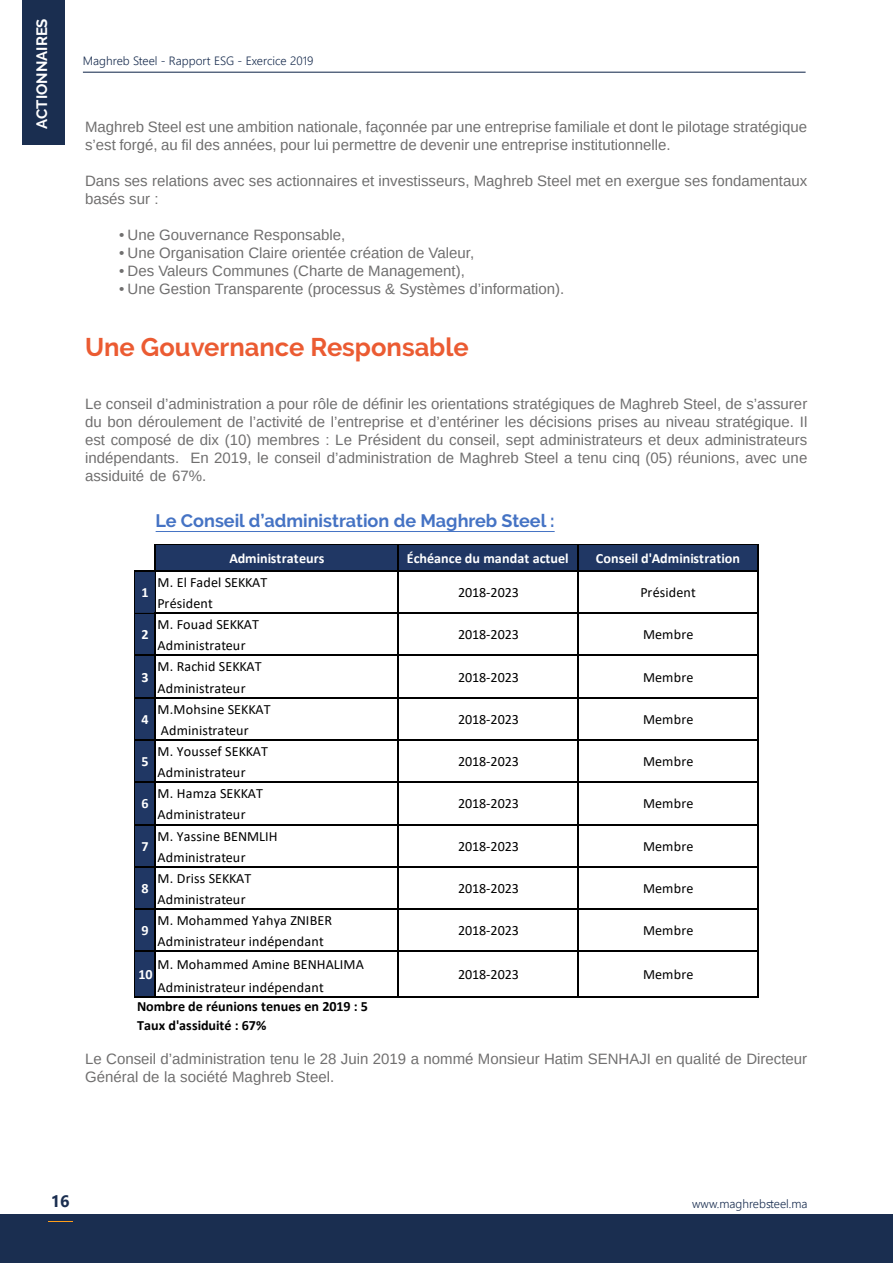
<style>
.page{position:relative;width:893px;height:1263px;background:#fff}
.page>*{position:absolute;margin:0;border:0;box-sizing:border-box;transform-origin:0 0}
.t1{font:700 25.5px "Raleway";color:#eb5b32}
.t2{font:700 18px "Raleway";color:#4573c4}
.t3{font:700 16.5px "Segoe UI";color:#1a2e50}
.t4{font:15px/18px "Arimo";color:#706f6f}
.t5{font:700 15px "Raleway";color:#fff}
.t6{font:14.1px/21.1px "Calibri";letter-spacing:.01em;color:#000}
.t7{font:14.1px "Calibri";letter-spacing:-.01em;color:#000}
.t8{font:700 14.1px "Calibri";letter-spacing:.005em;color:#fff}
.t9{font:700 14.1px/18.6px "Calibri";letter-spacing:.005em;color:#000}
.t10{font:300 12px "Segoe UI";color:#1a2e50}
</style>
<div class="page">
<hr style="left:83px;top:72px;width:723px;height:1px;background:#1a2e50">
<div style="left:0;top:1214px;width:893px;height:49px;background:#1a2e50"></div>
<svg style="left:48px;top:1221px;width:24px;height:1px"></svg>
<hr style="left:156px;top:531px;width:399px;height:1px;background:#4573c4">
<div style="left:22px;top:0;width:43px;height:145px;background:#1a2e50"></div>
<div style="left:155px;top:545px;width:603px;height:26px;background:#203764"></div>
<div style="left:135px;top:571px;width:21px;height:426px;background:#203764"></div>
<hr style="left:154px;top:544px;width:2px;height:27px;background:#000">
<svg style="left:136px;top:613px;width:18px;height:1px"></svg>
<hr style="left:155px;top:571px;width:1px;height:41px;background:#000">
<hr style="left:156px;top:612px;width:241px;height:2px;background:#000">
<hr style="left:398px;top:612px;width:179px;height:2px;background:#000">
<hr style="left:577px;top:545px;width:1px;height:67px;background:#000">
<hr style="left:135px;top:570px;width:1px;height:85px;background:#000">
<hr style="left:397px;top:545px;width:1px;height:110px;background:#000">
<hr style="left:577px;top:614px;width:1px;height:41px;background:#000">
<hr style="left:135px;top:656px;width:1px;height:41px;background:#000">
<hr style="left:397px;top:656px;width:1px;height:41px;background:#000">
<hr style="left:577px;top:656px;width:1px;height:41px;background:#000">
<hr style="left:135px;top:698px;width:1px;height:41px;background:#000">
<hr style="left:397px;top:698px;width:1px;height:41px;background:#000">
<hr style="left:577px;top:698px;width:1px;height:41px;background:#000">
<hr style="left:135px;top:740px;width:1px;height:41px;background:#000">
<hr style="left:397px;top:740px;width:1px;height:41px;background:#000">
<hr style="left:577px;top:740px;width:1px;height:41px;background:#000">
<hr style="left:135px;top:783px;width:1px;height:41px;background:#000">
<hr style="left:397px;top:783px;width:1px;height:41px;background:#000">
<hr style="left:577px;top:783px;width:1px;height:41px;background:#000">
<hr style="left:135px;top:825px;width:1px;height:41px;background:#000">
<hr style="left:397px;top:825px;width:1px;height:41px;background:#000">
<hr style="left:577px;top:825px;width:1px;height:41px;background:#000">
<hr style="left:135px;top:867px;width:1px;height:41px;background:#000">
<hr style="left:397px;top:867px;width:1px;height:41px;background:#000">
<hr style="left:577px;top:867px;width:1px;height:41px;background:#000">
<hr style="left:154px;top:612px;width:2px;height:339px;background:#000">
<hr style="left:154px;top:952px;width:2px;height:45px;background:#000">
<hr style="left:397px;top:910px;width:1px;height:87px;background:#000">
<hr style="left:577px;top:910px;width:1px;height:87px;background:#000">
<hr style="left:757px;top:545px;width:1px;height:452px;background:#000">
<hr style="left:135px;top:910px;width:1px;height:87px;background:#000">
<hr style="left:156px;top:544px;width:602px;height:1px;background:#000">
<hr style="left:135px;top:570px;width:623px;height:1px;background:#000">
<hr style="left:577px;top:612px;width:180px;height:2px;background:#000">
<hr style="left:135px;top:655px;width:622px;height:1px;background:#000">
<hr style="left:135px;top:697px;width:622px;height:1px;background:#000">
<hr style="left:135px;top:739px;width:622px;height:1px;background:#000">
<hr style="left:135px;top:781px;width:622px;height:2px;background:#000">
<hr style="left:135px;top:824px;width:622px;height:1px;background:#000">
<hr style="left:135px;top:866px;width:622px;height:1px;background:#000">
<hr style="left:135px;top:908px;width:622px;height:2px;background:#000">
<hr style="left:135px;top:951px;width:623px;height:1px;background:#000">
<hr style="left:135px;top:996px;width:623px;height:1px;background:#000">
<p class="t5" style="left:33px;top:129px;width:112px;rotate:-90deg">ACTIONNAIRES</p>
<p class="t10" style="left:83px;top:50px;width:232px">Maghreb Steel - Rapport ESG - Exercice 2019</p>
<p class="t4" style="left:85px;top:118px;width:724px">Maghreb Steel est une ambition nationale, façonnée par une entreprise familiale et dont le pilotage stratégique s’est forgé, au fil des années, pour lui permettre de devenir une entreprise institutionnelle.</p>
<p class="t4" style="left:85px;top:172px;width:724px">Dans ses relations avec ses actionnaires et investisseurs, Maghreb Steel met en exergue ses fondamentaux basés sur :</p>
<p class="t4" style="left:119px;top:226px;width:228px">• Une Gouvernance Responsable,</p>
<p class="t4" style="left:119px;top:244px;width:357px">• Une Organisation Claire orientée création de Valeur,</p>
<p class="t4" style="left:119px;top:262px;width:347px">• Des Valeurs Communes (Charte de Management),</p>
<p class="t4" style="left:119px;top:280px;width:447px">• Une Gestion Transparente (processus &amp; Systèmes d’information).</p>
<h1 class="t1" style="left:85px;top:333px;width:385px">Une Gouvernance Responsable</h1>
<p class="t4" style="left:85px;top:395px;width:724px;text-align:justify">Le conseil d’administration a pour rôle de définir les orientations stratégiques de Maghreb Steel, de s’assurer du bon déroulement de l’activité de l’entreprise et d’entériner les décisions prises au niveau stratégique. Il est composé de dix (10) membres : Le Président du conseil, sept administrateurs et deux administrateurs indépendants. En 2019, le conseil d’administration de Maghreb Steel a tenu cinq (05) réunions, avec une assiduité de 67%.</p>
<p class="t2" style="left:156px;top:511px;width:401px">Le Conseil d’administration de Maghreb Steel :</p>
<p class="t8" style="left:229px;top:548px;width:97px">Administrateurs</p>
<p class="t8" style="left:407px;top:548px;width:163px">Échéance du mandat actuel</p>
<p class="t8" style="left:596px;top:548px;width:146px">Conseil d'Administration</p>
<p class="t6" style="left:158px;top:571px;width:176px">M. El Fadel SEKKAT<br>Président<br>M. Fouad SEKKAT<br>Administrateur<br>M. Rachid SEKKAT<br>Administrateur<br>M.Mohsine SEKKAT<br>Administrateur<br>M. Youssef SEKKAT<br>Administrateur<br>M. Hamza SEKKAT<br>Administrateur<br>M. Yassine BENMLIH<br>Administrateur<br>M. Driss SEKKAT<br>Administrateur<br>M. Mohammed Yahya ZNIBER<br>Administrateur indépendant</p>
<p class="t6" style="left:158px;top:952px;width:208px;line-height:23.1px">M. Mohammed Amine BENHALIMA<br>Administrateur indépendant</p>
<p class="t9" style="left:137px;top:997px;width:232px">Nombre de réunions tenues en 2019 : 5<br>Taux d'assiduité : 67%</p>
<p class="t8" style="left:142px;top:582px;width:9px">1</p>
<p class="t7" style="left:458px;top:583px;width:62px">2018-2023</p>
<p class="t6" style="left:641px;top:581px;width:57px">Président</p>
<p class="t8" style="left:142px;top:625px;width:9px">2</p>
<p class="t7" style="left:458px;top:625px;width:62px">2018-2023</p>
<p class="t6" style="left:643px;top:624px;width:52px">Membre</p>
<p class="t8" style="left:142px;top:667px;width:9px">3</p>
<p class="t7" style="left:458px;top:667px;width:62px">2018-2023</p>
<p class="t6" style="left:643px;top:666px;width:52px">Membre</p>
<p class="t8" style="left:142px;top:709px;width:9px">4</p>
<p class="t7" style="left:458px;top:709px;width:62px">2018-2023</p>
<p class="t6" style="left:643px;top:708px;width:52px">Membre</p>
<p class="t8" style="left:142px;top:751px;width:9px">5</p>
<p class="t7" style="left:458px;top:752px;width:62px">2018-2023</p>
<p class="t6" style="left:643px;top:751px;width:52px">Membre</p>
<p class="t8" style="left:142px;top:794px;width:9px">6</p>
<p class="t7" style="left:458px;top:794px;width:62px">2018-2023</p>
<p class="t6" style="left:643px;top:793px;width:52px">Membre</p>
<p class="t8" style="left:142px;top:836px;width:9px">7</p>
<p class="t7" style="left:458px;top:836px;width:62px">2018-2023</p>
<p class="t6" style="left:643px;top:835px;width:52px">Membre</p>
<p class="t8" style="left:142px;top:878px;width:9px">8</p>
<p class="t7" style="left:458px;top:878px;width:62px">2018-2023</p>
<p class="t6" style="left:643px;top:877px;width:52px">Membre</p>
<p class="t8" style="left:142px;top:921px;width:9px">9</p>
<p class="t7" style="left:458px;top:921px;width:62px">2018-2023</p>
<p class="t6" style="left:643px;top:920px;width:52px">Membre</p>
<p class="t8" style="left:138px;top:964px;width:16px">10</p>
<p class="t7" style="left:458px;top:964px;width:62px">2018-2023</p>
<p class="t6" style="left:643px;top:963px;width:52px">Membre</p>
<p class="t4" style="left:85px;top:1050px;width:724px">Le Conseil d’administration tenu le 28 Juin 2019 a nommé Monsieur Hatim SENHAJI en qualité de Directeur<br>Général de la société Maghreb Steel.</p>
<p class="t3" style="left:51px;top:1186px;width:20px">16</p>
<p class="t10" style="left:692px;top:1192px;width:117px">www.maghrebsteel.ma</p>
</div>
